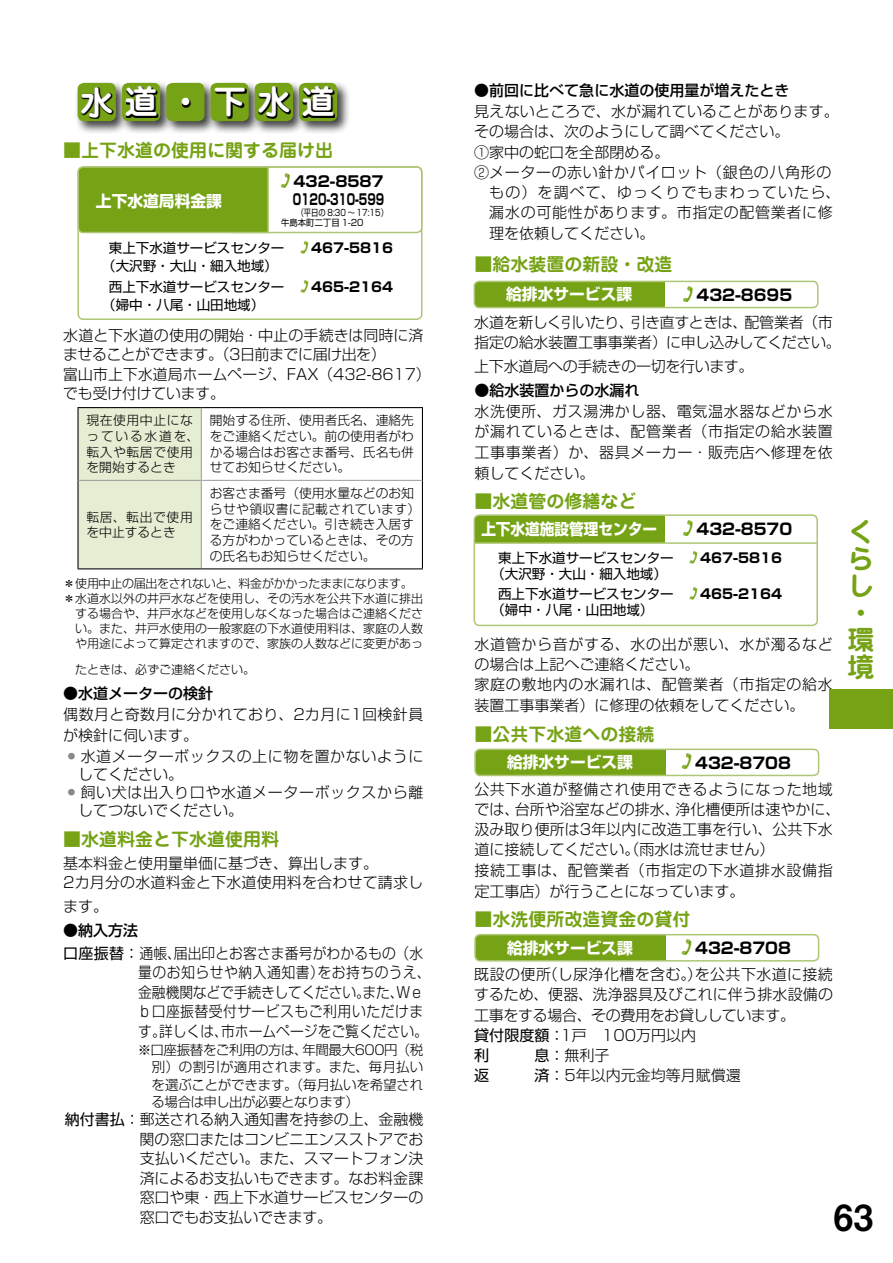
<style>
.page{position:relative;width:893px;height:1263px;background:#fff}
.page>*{position:absolute;margin:0;border:0;box-sizing:border-box;transform-origin:0 0}
.t1{font:36px "Midashi Go Pro MB31";color:#000}
.t2{font:700 33px "Jun 501 Pro";color:#fff}
.t3{font:700 27px/27px "Jun 501 Pro";color:#76a315}
.t4{font:700 18px "Jun 501 Pro";color:#76a315}
.t5{font:700 15.75px "Shin Go Pro";color:#fff}
.t6{font:700 15.75px "Shin Go Pro";color:#000}
.t7{font:700 15.75px "Shin Go Pro";color:#fff;scale:.93 1}
.t8{font:300 15px/19.5px "Shin Go Pro";letter-spacing:.005em;color:#000}
.t9{font:300 15px/20.5px "Shin Go Pro";letter-spacing:.045em;color:#000}
.t10{font:300 15px/18px "Shin Go Pro";letter-spacing:.04em;color:#000}
.t11{font:300 15px/19.5px "Shin Go Pro";letter-spacing:.025em;color:#000;scale:.92 1}
.t12{font:300 15px/20.2px "Shin Go Pro";letter-spacing:-.02em;color:#000}
.t13{font:500 15px "Shin Go Pro";color:#000}
.t14{font:300 15px/21px "Shin Go Pro";letter-spacing:.025em;color:#000}
.t15{font:300 15px/22.5px "Shin Go Pro";letter-spacing:.005em;color:#000;scale:.92 1}
.t16{font:300 15px "Shin Go Pro";letter-spacing:.075em;color:#000}
.t17{font:700 14.85px/17.2px "Shin Go Pro";letter-spacing:-.01em;color:#000}
.t18{font:13.5px/18px "Shin Go Pro";color:#000}
.t19{font:300 13.5px/17.2px "Shin Go Pro";letter-spacing:-.015em;color:#000;text-align:justify}
.t20{font:300 12.75px/15.8px "Shin Go Pro";color:#000}
.t21{font:300 12.75px/15.8px "Shin Go Pro";letter-spacing:.05em;color:#000}
.t22{font:300 12px "Shin Go Pro";color:#000}
.t23{font:300 12px "Shin Go Pro";letter-spacing:-.03em;color:#000}
.t24{font:9px/10.5px "Shin Go Pro";color:#000;scale:.81 1}
.s1{font-weight:700}
.s2{font-weight:500}
.s3{font-weight:400}
</style>
<div class="page">
<div style="left:475px;top:749px;width:191px;height:26px;background:#76a315"></div>
<div style="left:474px;top:748px;width:345px;height:28px;border:2px solid #aec675;border-radius:5px"></div>
<div style="left:475px;top:935px;width:191px;height:26px;background:#76a315"></div>
<div style="left:474px;top:934px;width:345px;height:27px;border:2px solid #aec675;border-radius:5px"></div>
<div style="left:74px;top:80px;width:55px;height:54px;background:#000;opacity:.75"></div>
<div style="left:78px;top:83px;width:38px;height:38px;background:#76a315;border-radius:6px"></div>
<div style="left:119px;top:80px;width:54px;height:54px;background:#000;opacity:.75"></div>
<div style="left:122px;top:83px;width:38px;height:38px;background:#76a315;border-radius:6px"></div>
<div style="left:163px;top:80px;width:55px;height:54px;background:#000;opacity:.75"></div>
<div style="left:166px;top:83px;width:39px;height:38px;background:#76a315;border-radius:6px"></div>
<div style="left:207px;top:80px;width:55px;height:54px;background:#000;opacity:.75"></div>
<div style="left:210px;top:83px;width:39px;height:38px;background:#76a315;border-radius:6px"></div>
<div style="left:252px;top:80px;width:54px;height:54px;background:#000;opacity:.75"></div>
<div style="left:255px;top:83px;width:38px;height:38px;background:#76a315;border-radius:6px"></div>
<div style="left:296px;top:80px;width:54px;height:54px;background:#000;opacity:.75"></div>
<div style="left:299px;top:83px;width:38px;height:38px;background:#76a315;border-radius:6px"></div>
<div style="left:79px;top:408px;width:122px;height:160px;background:#e5edd3"></div>
<hr style="left:77px;top:407px;width:124px;height:1px;background:#000">
<hr style="left:77px;top:408px;width:2px;height:72px;background:#000">
<hr style="left:201px;top:407px;width:222px;height:1px;background:#000">
<hr style="left:422px;top:408px;width:1px;height:72px;background:#000">
<hr style="left:77px;top:480px;width:2px;height:88px;background:#000">
<hr style="left:422px;top:480px;width:1px;height:88px;background:#000">
<hr style="left:201px;top:408px;width:1px;height:72px;background:#9fa0a0">
<hr style="left:79px;top:480px;width:122px;height:1px;background:#9fa0a0">
<hr style="left:201px;top:480px;width:221px;height:1px;background:#9fa0a0">
<hr style="left:201px;top:481px;width:1px;height:87px;background:#9fa0a0">
<hr style="left:77px;top:568px;width:124px;height:1px;background:#000">
<hr style="left:201px;top:568px;width:222px;height:1px;background:#000">
<svg style="left:81px;top:87px;width:33px;height:32px"></svg>
<svg style="left:126px;top:86px;width:32px;height:32px"></svg>
<div style="left:182px;top:98px;width:9px;height:9px;background:#000"></div>
<svg style="left:215px;top:88px;width:31px;height:31px"></svg>
<svg style="left:259px;top:87px;width:32px;height:32px"></svg>
<svg style="left:303px;top:86px;width:32px;height:32px"></svg>
<div style="left:474px;top:281px;width:191px;height:26px;background:#76a315"></div>
<div style="left:474px;top:281px;width:345px;height:27px;border:2px solid #aec675;border-radius:5px"></div>
<div style="left:474px;top:515px;width:191px;height:28px;background:#76a315"></div>
<hr style="left:474px;top:542px;width:191px;height:2px;background:#aec675">
<hr style="left:665px;top:542px;width:152px;height:2px;background:#aec675">
<div style="left:474px;top:514px;width:344px;height:112px;border:2px solid #aec675;border-radius:5px"></div>
<div style="left:829px;top:689px;width:64px;height:39px;background:#76a315"></div>
<svg style="left:77px;top:166px;width:346px;height:68px"></svg>
<h2 class="t2" style="left:80px;top:76px;width:256px">水道・下水道</h2>
<p class="t4" style="left:63px;top:136px;width:271px">■上下水道の使用に関する届け出</p>
<p class="t5" style="left:96px;top:188px;width:128px">上下水道局料金課</p>
<p class="t17" style="left:293px;top:172px;width:93px">432-8587<br>0120-310-599</p>
<p class="t24" style="left:281px;top:206px;width:133px;text-indent:15px">（平日の 8:30 ～ 17:15）牛島本町二丁目 1-20</p>
<p class="t18" style="left:102px;top:237px;width:292px;text-indent:7px">東上下水道サービスセンター　 <span class="s1">467-5816</span>（大沢野・大山・細入地域）</p>
<p class="t18" style="left:102px;top:276px;width:292px;text-indent:7px">西上下水道サービスセンター　 <span class="s1">465-2164</span>（婦中・八尾・山田地域）</p>
<p class="t8" style="left:63px;top:323px;width:369px">水道と下水道の使用の開始・中止の手続きは同時に済ませることができます。（3日前までに届け出を）<br>富山市上下水道局ホームページ、FAX（432-8617）でも受け付けています。</p>
<p class="t21" style="left:87px;top:411px;width:114px">現在使用中止になっている水道を、転入や転居で使用を開始するとき</p>
<p class="t20" style="left:210px;top:411px;width:206px;text-align:justify">開始する住所、使用者氏名、連絡先をご連絡ください。前の使用者がわかる場合はお客さま番号、氏名も併せてお知らせください。</p>
<p class="t20" style="left:87px;top:507px;width:108px">転居、転出で使用を中止するとき</p>
<p class="t20" style="left:210px;top:484px;width:212px">お客さま番号（使用水量などのお知らせや領収書に記載されています）をご連絡ください。引き続き入居する方がわかっているときは、その方の氏名もお知らせください。</p>
<p class="t23" style="left:63px;top:574px;width:351px">＊使用中止の届出をされないと、料金がかかったままになります。</p>
<p class="t22" style="left:63px;top:589px;width:361px">＊水道水以外の井戸水などを使用し、その汚水を公共下水道に排出</p>
<p class="t22" style="left:75px;top:604px;width:349px">する場合や、井戸水などを使用しなくなった場合はご連絡くださ</p>
<p class="t22" style="left:75px;top:619px;width:349px">い。また、井戸水使用の一般家庭の下水道使用料は、家庭の人数</p>
<p class="t22" style="left:75px;top:634px;width:349px">や用途によって算定されますので、家族の人数などに変更があっ</p>
<p class="t22" style="left:75px;top:659px;width:181px">たときは、必ずご連絡ください。</p>
<p class="t13" style="left:63px;top:681px;width:151px">●水道メーターの検針</p>
<p class="t14" style="left:63px;top:702px;width:362px">偶数月と奇数月に分かれており、2カ月に1回検針員が検針に伺います。</p>
<p class="t10" style="left:78px;top:745px;width:347px;text-indent:-10px"><sup>●</sup> 水道メーターボックスの上に物を置かないようにしてください。</p>
<p class="t10" style="left:78px;top:781px;width:347px;text-indent:-10px"><sup>●</sup> 飼い犬は出入り口や水道メーターボックスから離してつないでください。</p>
<p class="t4" style="left:63px;top:825px;width:217px">■水道料金と下水道使用料</p>
<p class="t8" style="left:63px;top:851px;width:362px">基本料金と使用量単価に基づき、算出します。<br>2カ月分の水道料金と下水道使用料を合わせて請求し</p>
<p class="t8" style="left:63px;top:895px;width:47px">ます。</p>
<p class="t15" style="left:63px;top:917px;width:393px"><span class="s2">●納入方法<br></span><span class="s3">口座振替：</span>通帳、届出印とお客さま番号がわかるもの（水</p>
<p class="t11" style="left:138px;top:961px;width:319px">量のお知らせや納入通知書）をお持ちのうえ、金融機関などで手続きしてください。また、Ｗｅｂ口座振替受付サービスもご利用いただけます。詳しくは、市ホームページをご覧ください。</p>
<p class="t19" style="left:152px;top:1039px;width:273px;text-indent:-14px">※口座振替をご利用の方は、年間最大600円（税別）の割引が適用されます。また、毎月払いを選ぶことができます。（毎月払いを希望される場合は申し出が必要となります）</p>
<p class="t8" style="left:140px;top:1108px;width:285px;text-align:justify;text-indent:-75px"><span class="s3">納付書払：</span>郵送される納入通知書を持参の上、金融機関の窓口またはコンビニエンスストアでお支払いください。また、スマートフォン決済によるお支払いもできます。なお料金課窓口や東・西上下水道サービスセンターの窓口でもお支払いできます。</p>
<p class="t13" style="left:474px;top:78px;width:316px">●前回に比べて急に水道の使用量が増えたとき</p>
<p class="t8" style="left:474px;top:100px;width:366px">見えないところで、水が漏れていることがあります。</p>
<p class="t8" style="left:474px;top:120px;width:316px">その場合は、次のようにして調べてください。</p>
<p class="t8" style="left:474px;top:140px;width:196px">①家中の蛇口を全部閉める。</p>
<p class="t10" style="left:474px;top:161px;width:359px">②メーターの赤い針かパイロット（銀色の八角形の</p>
<p class="t16" style="left:489px;top:180px;width:353px">もの）を調べて、ゆっくりでもまわっていたら、</p>
<p class="t9" style="left:489px;top:200px;width:345px">漏水の可能性があります。市指定の配管業者に修</p>
<p class="t8" style="left:489px;top:221px;width:166px">理を依頼してください。</p>
<p class="t4" style="left:474px;top:250px;width:199px">■給水装置の新設・改造</p>
<p class="t5" style="left:506px;top:282px;width:127px">給排水サービス課</p>
<p class="t6" style="left:696px;top:283px;width:97px">432-8695</p>
<p class="t12" style="left:474px;top:310px;width:368px">水道を新しく引いたり、引き直すときは、配管業者（市指定の給水装置工事事業者）に申し込みしてください。</p>
<p class="t12" style="left:474px;top:354px;width:281px">上下水道局への手続きの一切を行います。</p>
<p class="t13" style="left:474px;top:378px;width:166px">●給水装置からの水漏れ</p>
<p class="t8" style="left:474px;top:399px;width:360px;line-height:20.5px;text-align:justify">水洗便所、ガス湯沸かし器、電気温水器などから水が漏れているときは、配管業者（市指定の給水装置工事事業者）か、器具メーカー・販売店へ修理を依頼してください。</p>
<p class="t4" style="left:474px;top:487px;width:163px">■水道管の修繕など</p>
<p class="t7" style="left:481px;top:516px;width:191px">上下水道施設管理センター</p>
<p class="t6" style="left:696px;top:516px;width:97px">432-8570</p>
<p class="t18" style="left:491px;top:548px;width:292px;line-height:16.5px;text-indent:7px">東上下水道サービスセンター　 <span class="s1">467-5816</span>（大沢野・大山・細入地域）</p>
<p class="t18" style="left:491px;top:584px;width:292px;line-height:16.5px;text-indent:7px">西上下水道サービスセンター　 <span class="s1">465-2164</span>（婦中・八尾・山田地域）</p>
<p class="t9" style="left:474px;top:632px;width:360px">水道管から音がする、水の出が悪い、水が濁るなどの場合は上記へご連絡ください。<br>家庭の敷地内の水漏れは、配管業者（市指定の給水装置工事事業者）に修理の依頼をしてください。</p>
<p class="t4" style="left:474px;top:720px;width:181px">■公共下水道への接続</p>
<p class="t5" style="left:507px;top:749px;width:127px">給排水サービス課</p>
<p class="t6" style="left:695px;top:750px;width:97px">432-8708</p>
<p class="t8" style="left:474px;top:777px;width:367px;line-height:20.4px">公共下水道が整備され使用できるようになった地域では、台所や浴室などの排水、浄化槽便所は速やかに、汲み取り便所は3年以内に改造工事を行い、公共下水道に接続してください。（雨水は流せません）<br>接続工事は、配管業者（市指定の下水道排水設備指定工事店）が行うことになっています。</p>
<p class="t4" style="left:474px;top:905px;width:217px">■水洗便所改造資金の貸付</p>
<p class="t5" style="left:507px;top:935px;width:127px">給排水サービス課</p>
<p class="t6" style="left:695px;top:935px;width:97px">432-8708</p>
<p class="t8" style="left:474px;top:962px;width:360px;line-height:20.2px">既設の便所（し尿浄化槽を含む。）を公共下水道に接続するため、便器、洗浄器具及びこれに伴う排水設備の工事をする場合、その費用をお貸ししています。<br><span class="s3">貸付限度額：</span>1戸　100万円以内<br><span class="s3">利　　　息：</span>無利子<br><span class="s3">返　　　済：</span>5年以内元金均等月賦償還</p>
<h3 class="t3" style="left:848px;top:516px;width:28px">くらし・環境</h3>
<h1 class="t1" style="left:833px;top:1188px;width:42px">63</h1>
</div>
